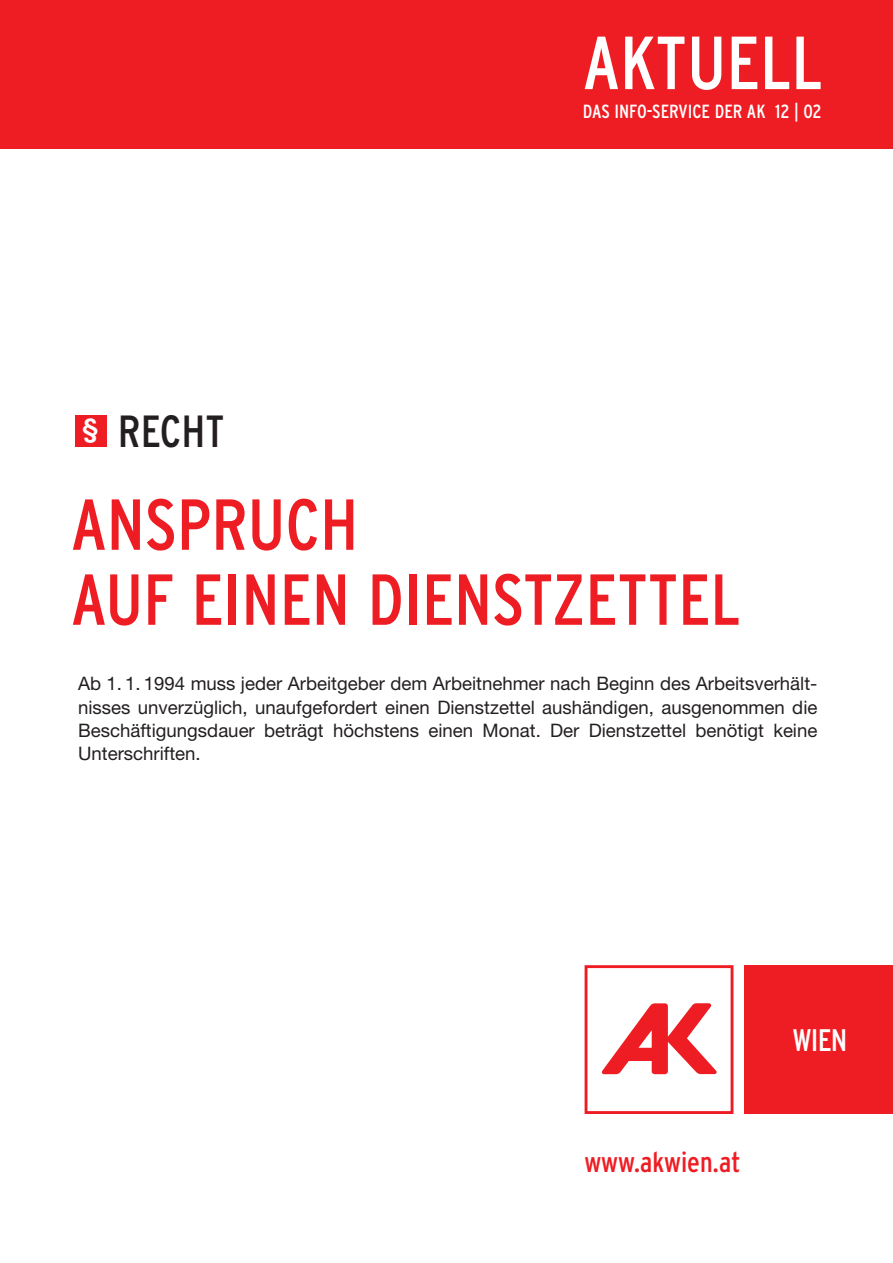
<style>
.page{position:relative;width:893px;height:1263px;background:#fff}
.page>*{position:absolute;margin:0;border:0;box-sizing:border-box;transform-origin:0 0}
.t1{font:condensed 75px "Interstate";color:#fff}
.t2{font:condensed 72px/75px "Interstate";color:#ee1d23}
.t3{font:condensed 45px "Interstate";color:#231f20}
.t4{font:condensed 31.2px "Interstate";color:#fff}
.t5{font:condensed 28.35px "Interstate";color:#ee1d23}
.t6{font:700 27px "Helvetica Neue";color:#fff}
.t7{font:condensed 19.05px "Interstate";color:#fff}
.t8{font:18.6px/23.2px "Helvetica Neue";color:#231f20;text-align:justify}
</style>
<div class="page">
<div style="left:0;top:0;width:892px;height:149px;background:#ee1d23"></div>
<div style="left:584px;top:965px;width:149px;height:149px;border:3px solid #ee1d23"></div>
<div style="left:744px;top:965px;width:148px;height:149px;background:#ee1d23"></div>
<img style="left:602px;top:1003px;width:115px;height:72px">
<div style="left:75px;top:415px;width:31px;height:32px;background:#ee1d23"></div>
<h3 class="t6" style="left:83px;top:419px;width:17px">§</h3>
<h3 class="t3" style="left:118px;top:414px;width:108px">RECHT</h3>
<h1 class="t1" style="left:583px;top:35px;width:241px">AKTUELL</h1>
<p class="t7" style="left:583px;top:104px;width:240px">DAS INFO-SERVICE DER AK 12 | 02</p>
<h2 class="t2" style="left:71px;top:492px;width:670px">ANSPRUCH<br>AUF EINEN DIENSTZETTEL</h2>
<p class="t8" style="left:78px;top:674px;width:741px">Ab 1. 1. 1994 muss jeder Arbeitgeber dem Arbeitnehmer nach Beginn des Arbeitsverhält&shy;nisses unverzüglich, unaufgefordert einen Dienstzettel aushändigen, ausgenommen die Beschäftigungsdauer beträgt höchstens einen Monat. Der Dienstzettel benötigt keine Unterschriften.</p>
<h3 class="t5" style="left:584px;top:1152px;width:158px">www.akwien.at</h3>
<h3 class="t4" style="left:792px;top:1028px;width:57px">WIEN</h3>
</div>
